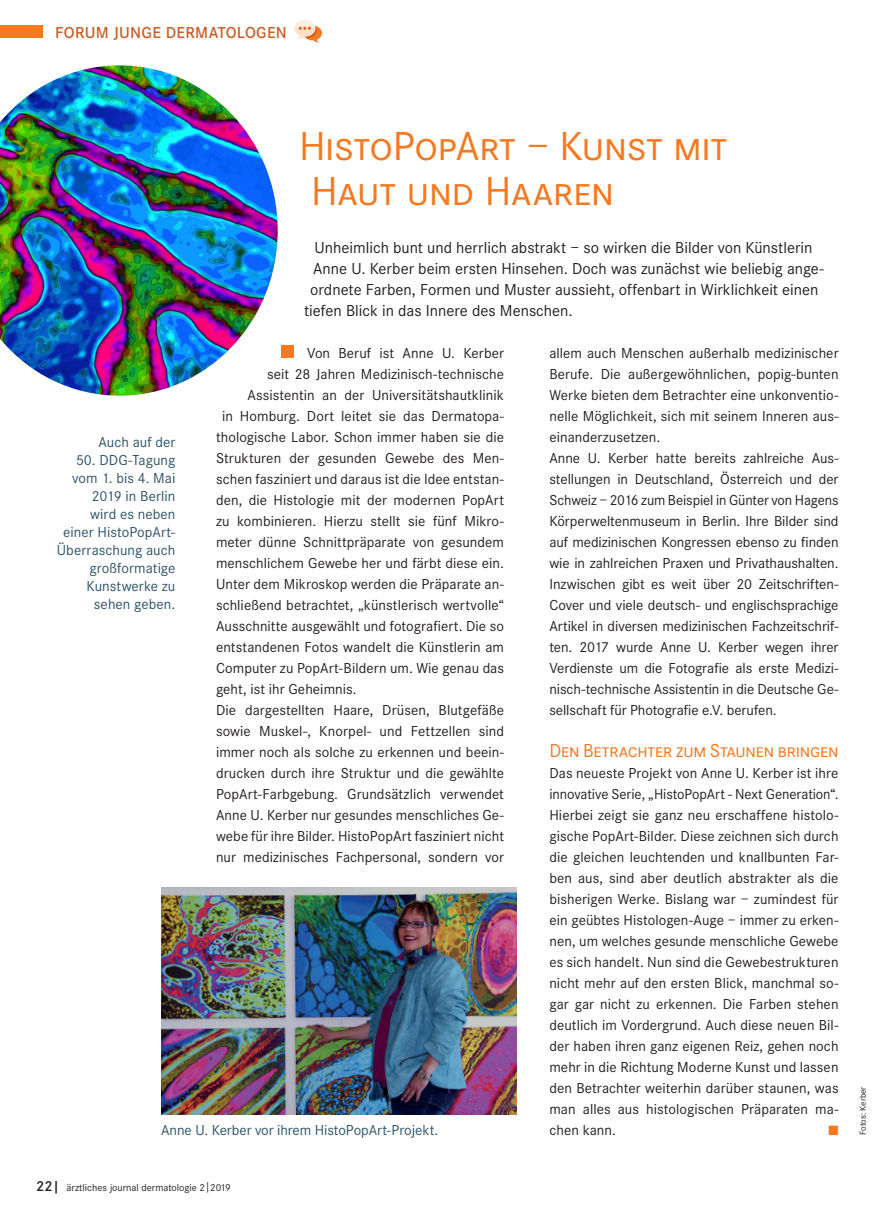
<style>
.page{position:relative;width:893px;height:1212px;background:#fff}
.page>*{position:absolute;margin:0;border:0;box-sizing:border-box;transform-origin:0 0}
.Headline{font:42px/45px "Corporate SSC";letter-spacing:-.01em;color:#f47921}
.Fließtext{font:19.5px "Corporate SSC";letter-spacing:-.01em;color:#f47921}
.Subline{font:16.5px "Corporate S";color:#231f20}
.t1{font:600 16.5px "Corporate S";letter-spacing:.02em;color:#cb5d27}
.Fließtext-2{font:15px/21px "Corporate S";letter-spacing:.005em;color:#231f20;text-align:justify}
.Fließtext-3{font:15px/18px "Corporate S";letter-spacing:.005em;color:#2c5369;text-align:right}
.Fließtext-4{font:13.5px "Zapf Dingbats ITC";color:#f47921}
.Pagina{font:10.5px "Corporate S";color:#231f20}
.t2{font:9px "Corporate S";color:#231f20}
.s1{font-weight:600;font-size:15px}
</style>
<div class="page">
<svg style="left:294px;top:20px;width:28px;height:23px"></svg>
<div style="left:0;top:25px;width:43px;height:13px;background:#f47921"></div>
<img style="left:161px;top:887px;width:355px;height:228px">
<div style="left:281px;top:345px;width:13px;height:12px;background:#f47921"></div>
<img style="left:0;top:65px;width:278px;height:331px">
<p class="t1" style="left:55px;top:23px;width:233px">FORUM JUNGE DERMATOLOGEN</p>
<p class="Headline" style="left:299px;top:124px;width:430px">HistoPopArt – Kunst mit<br>Haut und Haaren</p>
<p class="Subline" style="left:315px;top:238px;width:499px">Unheimlich bunt und herrlich abstrakt – so wirken die Bilder von Künstlerin</p>
<p class="Subline" style="left:313px;top:259px;width:512px">Anne U. Kerber beim ersten Hinsehen. Doch was zunächst wie beliebig ange-</p>
<p class="Subline" style="left:310px;top:280px;width:510px">ordnete Farben, Formen und Muster aussieht, offenbart in Wirklichkeit einen</p>
<p class="Subline" style="left:304px;top:301px;width:270px">tiefen Blick in das Innere des Menschen.</p>
<p class="Fließtext-2" style="left:307px;top:343px;width:199px">Von Beruf ist Anne U. Kerber</p>
<p class="Fließtext-2" style="left:267px;top:364px;width:238px">seit 28 Jahren Medizinisch-technische</p>
<p class="Fließtext-2" style="left:248px;top:385px;width:258px">Assistentin an der Universitätshautklinik</p>
<p class="Fließtext-2" style="left:222px;top:406px;width:284px">in Homburg. Dort leitet sie das Dermatopa-</p>
<p class="Fließtext-2" style="left:216px;top:427px;width:290px">thologische Labor. Schon immer haben sie die</p>
<p class="Fließtext-2" style="left:216px;top:448px;width:290px">Strukturen der gesunden Gewebe des Men-</p>
<p class="Fließtext-2" style="left:216px;top:469px;width:290px">schen fasziniert und daraus ist die Idee entstan-</p>
<p class="Fließtext-2" style="left:216px;top:490px;width:289px">den, die Histologie mit der modernen PopArt</p>
<p class="Fließtext-2" style="left:216px;top:511px;width:290px">zu kombinieren. Hierzu stellt sie fünf Mikro-</p>
<p class="Fließtext-2" style="left:216px;top:532px;width:290px">meter dünne Schnittpräparate von gesundem</p>
<p class="Fließtext-2" style="left:216px;top:553px;width:290px">menschlichem Gewebe her und färbt diese ein.</p>
<p class="Fließtext-2" style="left:216px;top:574px;width:290px">Unter dem Mikroskop werden die Präparate an-</p>
<p class="Fließtext-2" style="left:216px;top:595px;width:290px">schließend betrachtet, „künstlerisch wertvolle“</p>
<p class="Fließtext-2" style="left:216px;top:616px;width:290px">Ausschnitte ausgewählt und fotografiert. Die so</p>
<p class="Fließtext-2" style="left:216px;top:637px;width:289px">entstandenen Fotos wandelt die Künstlerin am</p>
<p class="Fließtext-2" style="left:216px;top:658px;width:289px">Computer zu PopArt-Bildern um. Wie genau das</p>
<p class="Fließtext-2" style="left:216px;top:679px;width:142px">geht, ist ihr Geheimnis.</p>
<p class="Fließtext-2" style="left:216px;top:700px;width:290px">Die dargestellten Haare, Drüsen, Blutgefäße sowie Muskel-, Knorpel- und Fettzellen sind immer noch als solche zu erkennen und beein&shy;drucken durch ihre Struktur und die gewählte PopArt-Farbgebung. Grundsätzlich verwendet Anne U. Kerber nur gesundes menschliches Ge&shy;webe für ihre Bilder. HistoPopArt fasziniert nicht nur medizinisches Fachpersonal, sondern vor</p>
<p class="Fließtext-2" style="left:549px;top:343px;width:291px">allem auch Menschen außerhalb medizinischer Berufe. Die außergewöhnlichen, popig-bunten Werke bieten dem Betrachter eine unkonventio&shy;nelle Möglichkeit, sich mit seinem Inneren aus&shy;einanderzusetzen.</p>
<p class="Fließtext-2" style="left:549px;top:448px;width:291px">Anne U. Kerber hatte bereits zahlreiche Aus&shy;stellungen in Deutschland, Österreich und der Schweiz – 2016 zum Beispiel in Günter von Hagens Körperweltenmuseum in Berlin. Ihre Bilder sind auf medizinischen Kongressen ebenso zu finden wie in zahlreichen Praxen und Privathaushalten.<br>Inzwischen gibt es weit über 20 Zeitschriften-Cover und viele deutsch- und englischsprachige Artikel in diversen medizinischen Fachzeitschrif&shy;ten. 2017 wurde Anne U. Kerber wegen ihrer Verdienste um die Fotografie als erste Medizi&shy;nisch-technische Assistentin in die Deutsche Ge&shy;sellschaft für Photografie e.V. berufen.</p>
<p class="Fließtext" style="left:549px;top:740px;width:291px">Den Betrachter zum Staunen bringen</p>
<p class="Fließtext-2" style="left:549px;top:763px;width:291px">Das neueste Projekt von Anne U. Kerber ist ihre innovative Serie, „HistoPopArt - Next Generation“.<br>Hierbei zeigt sie ganz neu erschaffene histolo&shy;gische PopArt-Bilder. Diese zeichnen sich durch die gleichen leuchtenden und knallbunten Far&shy;ben aus, sind aber deutlich abstrakter als die bisherigen Werke. Bislang war – zumindest für ein geübtes Histologen-Auge – immer zu erken&shy;nen, um welches gesunde menschliche Gewebe es sich handelt. Nun sind die Gewebestrukturen nicht mehr auf den ersten Blick, manchmal so&shy;gar gar nicht zu erkennen. Die Farben stehen deutlich im Vordergrund. Auch diese neuen Bil&shy;der haben ihren ganz eigenen Reiz, gehen noch mehr in die Richtung Moderne Kunst und lassen den Betrachter weiterhin darüber staunen, was man alles aus histologischen Präparaten ma&shy;chen kann.</p>
<p class="Fließtext-3" style="left:98px;top:434px;width:79px">Auch auf der</p>
<p class="Fließtext-3" style="left:76px;top:452px;width:101px">50. DDG-Tagung</p>
<p class="Fließtext-3" style="left:57px;top:470px;width:120px">vom 1. bis 4. Mai<br>2019 in Berlin<br>wird es neben einer HistoPopArt-<br>Überraschung auch großformatige<br>Kunstwerke zu sehen geben.</p>
<p class="Fließtext-3" style="left:161px;top:1121px;width:279px">Anne U. Kerber vor ihrem HistoPopArt-Projekt.</p>
<p class="Fließtext-4" style="left:828px;top:1124px;width:12px">■</p>
<p class="Pagina" style="left:36px;top:1182px;width:196px"><span class="s1">22|</span> ärztliches journal dermatologie 2|2019</p>
<p class="t2" style="left:858px;top:1135px;width:50px;rotate:-90deg">Fotos: Kerber</p>
</div>
